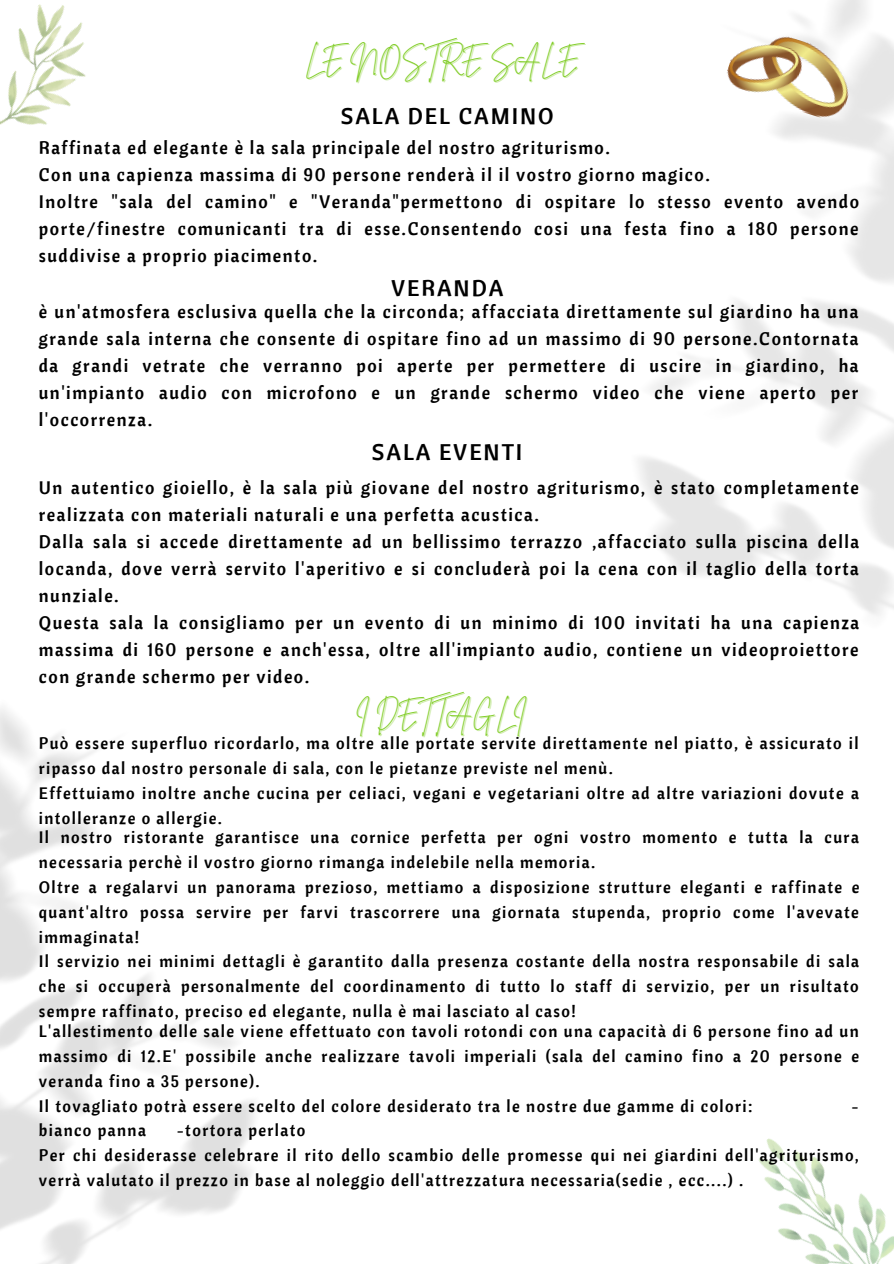
<style>
.page{position:relative;width:894px;height:1264px;background:#fff}
.page>*{position:absolute;margin:0;border:0;box-sizing:border-box;transform-origin:0 0}
.t1{font:24.9px "Brittany Signature";color:#81cd27}
.t2{font:22.5px "Cantora One";letter-spacing:.085em;color:#000}
.t3{font:18px/27px "Cantora One";letter-spacing:.085em;color:#000;text-align:justify}
.t4{font:16.5px/24.8px "Cantora One";letter-spacing:.085em;color:#000}
</style>
<div class="page">
<img style="left:0;top:4px;width:86px;height:121px">
<img style="left:758px;top:1138px;width:135px;height:125px">
<img style="left:726px;top:22px;width:133px;height:102px">
<p class="t1" style="left:305px;top:43px;width:275px">LE NOSTRE SALE</p>
<p class="t2" style="left:341px;top:101px;width:214px">SALA DEL CAMINO</p>
<p class="t3" style="left:39px;top:133px;width:572px">Raffinata ed elegante è la sala principale del nostro agriturismo.</p>
<p class="t3" style="left:39px;top:160px;width:672px">Con una capienza massima di 90 persone renderà il il vostro giorno magico.</p>
<p class="t3" style="left:39px;top:187px;width:821px">Inoltre "sala del camino" e "Veranda"permettono di ospitare lo stesso evento avendo porte/finestre comunicanti tra di esse.Consentendo cosi una festa fino a 180 persone suddivise a proprio piacimento.</p>
<p class="t3" style="left:39px;top:298px;width:821px">è un'atmosfera esclusiva quella che la circonda; affacciata direttamente sul giardino ha una grande sala interna che consente di ospitare fino ad un massimo di 90 persone.Contornata da grandi vetrate che verranno poi aperte per permettere di uscire in giardino, ha un'impianto audio con microfono e un grande schermo video che viene aperto per l'occorrenza.</p>
<p class="t2" style="left:391px;top:273px;width:114px">VERANDA</p>
<p class="t2" style="left:372px;top:437px;width:152px">SALA EVENTI</p>
<p class="t3" style="left:39px;top:473px;width:821px">Un autentico gioiello, è la sala più giovane del nostro agriturismo, è stato completamente realizzata con materiali naturali e una perfetta acustica.</p>
<p class="t3" style="left:39px;top:527px;width:821px">Dalla sala si accede direttamente ad un bellissimo terrazzo ,affacciato sulla piscina della locanda, dove verrà servito l'aperitivo e si concluderà poi la cena con il taglio della torta nunziale.</p>
<p class="t3" style="left:39px;top:608px;width:821px">Questa sala la consigliamo per un evento di un minimo di 100 invitati ha una capienza massima di 160 persone e anch'essa, oltre all'impianto audio, contiene un videoproiettore con grande schermo per video.</p>
<p class="t1" style="left:355px;top:697px;width:171px">I DETAGLI</p>
<p class="t4" style="left:39px;top:730px;width:821px">Può essere superfluo ricordarlo, ma oltre alle portate servite direttamente nel piatto, è assicurato il ripasso dal nostro personale di sala, con le pietanze previste nel menù.</p>
<p class="t4" style="left:39px;top:780px;width:821px">Effettuiamo inoltre anche cucina per celiaci, vegani e vegetariani oltre ad altre variazioni dovute a intolleranze o allergie.</p>
<p class="t4" style="left:39px;top:824px;width:821px">Il nostro ristorante garantisce una cornice perfetta per ogni vostro momento e tutta la cura necessaria perchè il vostro giorno rimanga indelebile nella memoria.</p>
<p class="t4" style="left:39px;top:874px;width:821px;text-align:justify">Oltre a regalarvi un panorama prezioso, mettiamo a disposizione strutture eleganti e raffinate e quant'altro possa servire per farvi trascorrere una giornata stupenda, proprio come l'avevate immaginata!</p>
<p class="t4" style="left:39px;top:948px;width:821px;text-align:justify">Il servizio nei minimi dettagli è garantito dalla presenza costante della nostra responsabile di sala che si occuperà personalmente del coordinamento di tutto lo staff di servizio, per un risultato sempre raffinato, preciso ed elegante, nulla è mai lasciato al caso!</p>
<p class="t4" style="left:39px;top:1018px;width:821px;text-align:justify">L'allestimento delle sale viene effettuato con tavoli rotondi con una capacità di 6 persone fino ad un massimo di 12.E' possibile anche realizzare tavoli imperiali (sala del camino fino a 20 persone e veranda fino a 35 persone).</p>
<p class="t4" style="left:39px;top:1092px;width:715px">Il tovagliato potrà essere scelto del colore desiderato tra le nostre due gamme di colori:</p>
<p class="t4" style="left:851px;top:1092px;width:9px">-</p>
<p class="t4" style="left:39px;top:1117px;width:109px">bianco panna</p>
<p class="t4" style="left:177px;top:1117px;width:130px">-tortora perlato</p>
<p class="t4" style="left:39px;top:1142px;width:821px">Per chi desiderasse celebrare il rito dello scambio delle promesse qui nei giardini dell'agriturismo, verrà valutato il prezzo in base al noleggio dell'attrezzatura necessaria(sedie , ecc....) .</p>
</div>
